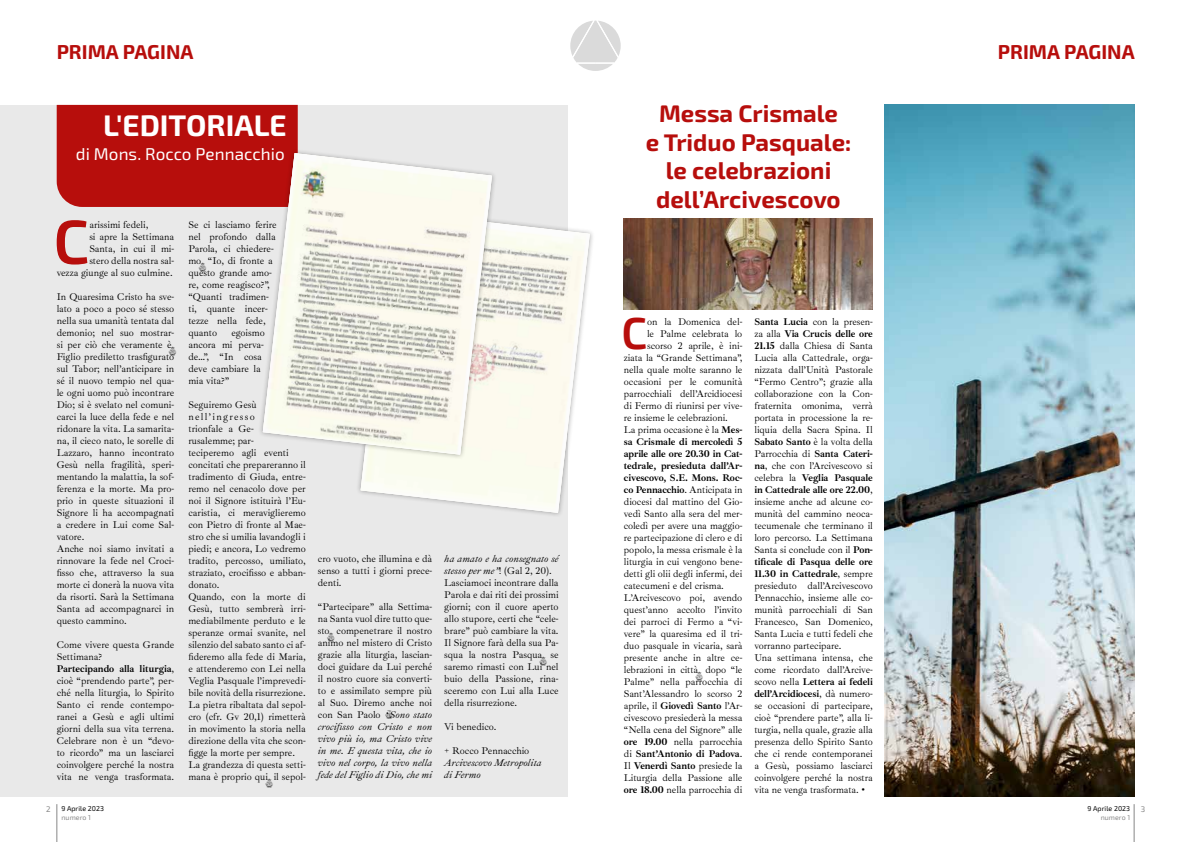
<style>
.page{position:relative;width:1191px;height:842px;background:#fff}
.page>*{position:absolute;margin:0;border:0;box-sizing:border-box;transform-origin:0 0}
.t1{font:600 62.2px "Exo 2.0";color:#b70e0c}
.t2{font:600 44.8px "Exo 2.0";color:#b70e0c}
.t3{font:700 29.7px "Exo 2.0";color:#fff}
.t4{font:700 24px/28.8px "Exo 2.0";color:#b70e0c;text-align:center}
.t5{font:700 20px "Exo 2.0";color:#b70e0c}
.t6{font:17px "Exo 2.0";letter-spacing:.005em;color:#fff}
.t7{font:10px/12px "Ibarra Real Nova";letter-spacing:-.005em;color:#000}
.t8{font:italic 10px/12px "Ibarra Real Nova";color:#000}
.t9{font:8px "Exo 2.0";color:#878787}
.t10{font:7px "Exo 2.0";letter-spacing:.01em;color:#000}
.t11{font:7px "Exo 2.0";letter-spacing:.01em;color:#878787}
.s1{font-style:italic}
</style>
<div class="page">
<svg style="left:570px;top:21px;width:50px;height:50px"></svg>
<hr style="left:57px;top:804px;width:1px;height:38px;background:#878787">
<hr style="left:1134px;top:804px;width:1px;height:38px;background:#878787">
<div style="left:0;top:105px;width:567px;height:692px;background:#e9e9e9"></div>
<div style="left:57px;top:105px;width:241px;height:102px;background:#b70e0c"></div>
<div style="left:356px;top:206px;width:238px;height:311px;background:#000;opacity:.3"></div>
<img style="left:360px;top:211px;width:230px;height:302px">
<div style="left:258px;top:148px;width:239px;height:311px;background:#000;opacity:.3"></div>
<img style="left:263px;top:153px;width:229px;height:302px">
<img style="left:884px;top:105px;width:250px;height:692px">
<img style="left:624px;top:218px;width:249px;height:91px">
<h3 class="t5" style="left:57px;top:40px;width:138px">PRIMA PAGINA</h3>
<h3 class="t5" style="left:998px;top:40px;width:138px">PRIMA PAGINA</h3>
<h3 class="t3" style="left:103px;top:108px;width:185px">L'EDITORIALE</h3>
<h3 class="t6" style="left:76px;top:144px;width:210px">di Mons. Rocco Pennacchio</h3>
<h1 class="t1" style="left:53px;top:205px;width:37px">C</h1>
<p class="t7" style="left:89px;top:219px;width:61px">arissimi fedeli,</p>
<p class="t7" style="left:89px;top:231px;width:86px">si apre la Settimana</p>
<p class="t7" style="left:89px;top:243px;width:86px">Santa, in cui il mi-</p>
<p class="t7" style="left:89px;top:255px;width:86px">stero della nostra sal-</p>
<p class="t7" style="left:57px;top:267px;width:118px">vezza giunge al suo culmine.</p>
<p class="t7" style="left:57px;top:291px;width:119px">In Quaresima Cristo ha sve&shy;lato a poco a poco sé stesso nella sua umanità tentata dal demonio; nel suo mostrar&shy;si per ciò che veramente è:<br>Figlio prediletto trasfigurato sul Tabor; nell’anticipare in sé il nuovo tempio nel qua&shy;le ogni uomo può incontrare<br>Dio; si è svelato nel comuni&shy;carci la luce della fede e nel ridonare la vita. La samarita&shy;na, il cieco nato, le sorelle di<br>Lazzaro, hanno incontrato<br>Gesù nella fragilità, speri&shy;mentando la malattia, la sof&shy;ferenza e la morte. Ma pro&shy;prio in queste situazioni il<br>Signore li ha accompagnati a credere in Lui come Sal&shy;vatore.<br>Anche noi siamo invitati a rinnovare la fede nel Croci&shy;fisso che, attraverso la sua morte ci donerà la nuova vita da risorti. Sarà la Settimana<br>Santa ad accompagnarci in questo cammino.</p>
<p class="t7" style="left:57px;top:639px;width:119px">Come vivere questa Grande<br>Settimana?<br>Partecipando alla liturgia, cioè “prendendo parte”, per&shy;ché nella liturgia, lo Spirito<br>Santo ci rende contempo&shy;ranei a Gesù e agli ultimi giorni della sua vita terrena.<br>Celebrare non è un “devo&shy;to ricordo” ma un lasciarci coinvolgere perché la nostra vita ne venga trasformata.</p>
<p class="t7" style="left:188px;top:219px;width:90px">Se ci lasciamo ferire nel profondo dalla<br>Parola, ci chiedere&shy;mo: “Io, di fronte a questo grande amo&shy;re, come reagisco?”, “Quanti tradimen&shy;ti, quante incer&shy;tezze nella fede, quanto</p>
<p class="t7" style="left:188px;top:327px;width:78px;text-indent:43px">egoismo ancora mi perva&shy;de…”, “In cosa deve cambiare la mia vita?”</p>
<p class="t7" style="left:188px;top:399px;width:119px">Seguiremo Gesù nell’ingresso<br>trionfale a Ge-<br>rusalemme; par-<br>teciperemo agli eventi concitati che prepareranno il tradimento di Giuda, entre&shy;remo nel cenacolo dove per noi il Signore istituirà l’Eu&shy;caristia, ci meraviglieremo con Pietro di fronte al Mae&shy;stro che si umilia lavandogli i piedi; e ancora, Lo vedremo tradito, percosso, umiliato, straziato, crocifisso e abban&shy;donato.<br>Quando, con la morte di<br>Gesù, tutto sembrerà irri&shy;mediabilmente perduto e le speranze ormai svanite, nel silenzio del sabato santo ci af&shy;fideremo alla fede di Maria, e attenderemo con Lei nella<br>Veglia Pasquale l’imprevedi&shy;bile novità della risurrezione.<br>La pietra ribaltata dal sepol&shy;cro (cfr. Gv 20,1) rimetterà in movimento la storia nella direzione della vita che scon&shy;figge la morte per sempre.<br>La grandezza di questa setti&shy;mana è proprio qui: il sepol-</p>
<p class="t7" style="left:318px;top:553px;width:116px;text-align:justify">cro vuoto, che illumina e dà senso a tutti i giorni prece&shy;denti.</p>
<p class="t7" style="left:318px;top:601px;width:116px;text-align:justify">“Partecipare” alla Settima&shy;na Santa vuol dire tutto que&shy;sto: compenetrare il nostro animo nel mistero di Cristo grazie alla liturgia, lascian&shy;doci guidare da Lui perché il nostro cuore sia converti&shy;to e assimilato sempre più al Suo. Diremo anche noi con San Paolo <span class="s1">“Sono stato crocifisso con Cristo e non vivo più io, ma Cristo vive in me. E questa vita, che io vivo nel corpo, la vivo nella fede del Figlio di Dio, che mi</span></p>
<p class="t7" style="left:444px;top:553px;width:116px"><span class="s1">ha amato e ha consegnato sé stesso per me”</span>! (Gal 2, 20).<br>Lasciamoci incontrare dalla<br>Parola e dai riti dei prossimi giorni; con il cuore aperto allo stupore, certi che “cele&shy;brare” può cambiare la vita.<br>Il Signore farà della sua Pa&shy;squa la nostra Pasqua: se saremo rimasti con Lui nel buio della Passione, rina&shy;sceremo con Lui alla Luce della risurrezione.</p>
<p class="t7" style="left:444px;top:721px;width:54px">Vi benedico.</p>
<p class="t7" style="left:444px;top:745px;width:87px">+ Rocco Pennacchio</p>
<p class="t8" style="left:444px;top:757px;width:99px">Arcivescovo Metropolita di Fermo</p>
<h3 class="t4" style="left:645px;top:99px;width:207px">Messa Crismale<br>e Triduo Pasquale: le celebrazioni dell’Arcivescovo</h3>
<h2 class="t2" style="left:621px;top:307px;width:27px">C</h2>
<p class="t7" style="left:647px;top:316px;width:97px">on la Domenica del-</p>
<p class="t7" style="left:647px;top:328px;width:97px">le Palme celebrata lo</p>
<p class="t7" style="left:647px;top:340px;width:97px">scorso 2 aprile, è ini-</p>
<p class="t7" style="left:624px;top:352px;width:120px">ziata la “Grande Settimana”,</p>
<p class="t7" style="left:624px;top:364px;width:120px">nella quale molte saranno le</p>
<p class="t7" style="left:624px;top:376px;width:120px">occasioni per le comunità</p>
<p class="t7" style="left:624px;top:388px;width:120px">parrocchiali dell’Arcidiocesi</p>
<p class="t7" style="left:624px;top:400px;width:120px">di Fermo di riunirsi per vive-</p>
<p class="t7" style="left:624px;top:412px;width:106px">re insieme le celebrazioni.</p>
<p class="t7" style="left:624px;top:424px;width:120px">La prima occasione è la Mes-</p>
<p class="t7" style="left:624px;top:436px;width:120px">sa Crismale di mercoledì 5</p>
<p class="t7" style="left:624px;top:448px;width:120px">aprile alle ore 20.30 in Cat-</p>
<p class="t7" style="left:624px;top:460px;width:120px">tedrale, presieduta dall’Ar-</p>
<p class="t7" style="left:624px;top:472px;width:120px">civescovo, S.E. Mons. Roc-</p>
<p class="t7" style="left:624px;top:484px;width:120px">co Pennacchio. Anticipata in</p>
<p class="t7" style="left:624px;top:496px;width:120px">diocesi dal mattino del Gio-</p>
<p class="t7" style="left:624px;top:508px;width:120px">vedì Santo alla sera del mer-</p>
<p class="t7" style="left:624px;top:520px;width:120px">coledì per avere una maggio-</p>
<p class="t7" style="left:624px;top:532px;width:120px">re partecipazione di clero e di</p>
<p class="t7" style="left:624px;top:544px;width:120px">popolo, la messa crismale è la</p>
<p class="t7" style="left:624px;top:556px;width:120px">liturgia in cui vengono bene-</p>
<p class="t7" style="left:624px;top:568px;width:120px">detti gli olii degli infermi, dei</p>
<p class="t7" style="left:624px;top:580px;width:102px">catecumeni e del crisma.</p>
<p class="t7" style="left:624px;top:592px;width:120px">L’Arcivescovo poi, avendo</p>
<p class="t7" style="left:624px;top:604px;width:120px">quest’anno accolto l’invito</p>
<p class="t7" style="left:624px;top:616px;width:120px">dei parroci di Fermo a “vi-</p>
<p class="t7" style="left:624px;top:628px;width:120px">vere” la quaresima ed il tri-</p>
<p class="t7" style="left:624px;top:640px;width:120px">duo pasquale in vicaria, sarà</p>
<p class="t7" style="left:624px;top:652px;width:120px">presente anche in altre ce-</p>
<p class="t7" style="left:624px;top:664px;width:120px">lebrazioni in città: dopo “le</p>
<p class="t7" style="left:624px;top:676px;width:120px">Palme” nella parrocchia di</p>
<p class="t7" style="left:624px;top:688px;width:120px">Sant’Alessandro lo scorso 2</p>
<p class="t7" style="left:624px;top:700px;width:120px">aprile, il Giovedì Santo l’Ar-</p>
<p class="t7" style="left:624px;top:712px;width:120px">civescovo presiederà la messa</p>
<p class="t7" style="left:624px;top:724px;width:120px">“Nella cena del Signore” alle</p>
<p class="t7" style="left:624px;top:736px;width:120px">ore 19.00 nella parrocchia</p>
<p class="t7" style="left:624px;top:748px;width:120px">di Sant’Antonio di Padova.</p>
<p class="t7" style="left:624px;top:760px;width:120px">Il Venerdì Santo presiede la</p>
<p class="t7" style="left:624px;top:772px;width:120px">Liturgia della Passione alle</p>
<p class="t7" style="left:624px;top:784px;width:120px">ore 18.00 nella parrocchia di</p>
<p class="t7" style="left:754px;top:316px;width:120px">Santa Lucia con la presen&shy;za alla Via Crucis delle ore<br>21.15 dalla Chiesa di Santa<br>Lucia alla Cattedrale, orga&shy;nizzata dall’Unità Pastorale “Fermo Centro”; grazie alla collaborazione con la Con&shy;fraternita omonima, verrà portata in processione la re&shy;liquia della Sacra Spina. Il<br>Sabato Santo è la volta della<br>Parrocchia di Santa Cateri&shy;na, che con l’Arcivescovo si celebra la Veglia Pasquale in Cattedrale alle ore 22.00, insieme anche ad alcune co&shy;munità del cammino neoca&shy;tecumenale che terminano il loro percorso. La Settimana<br>Santa si conclude con il Pon&shy;tificale di Pasqua delle ore<br>11.30 in Cattedrale, sempre presieduto dall’Arcivescovo<br>Pennacchio, insieme alle co&shy;munità parrocchiali di San<br>Francesco, San Domenico,<br>Santa Lucia e tutti fedeli che vorranno partecipare.<br>Una settimana intensa, che come ricordato dall’Arcive&shy;scovo nella Lettera ai fedeli dell’Arcidiocesi, dà numero&shy;se occasioni di partecipare, cioè “prendere parte”, alla li&shy;turgia, nella quale, grazie alla presenza dello Spirito Santo che ci rende contemporanei a Gesù, possiamo lasciarci coinvolgere perché la nostra vita ne venga trasformata. •</p>
<p class="t9" style="left:46px;top:804px;width:6px">2</p>
<p class="t9" style="left:1140px;top:804px;width:6px">3</p>
<p class="t10" style="left:61px;top:805px;width:44px">9 Aprile 2023</p>
<p class="t11" style="left:61px;top:813px;width:31px">numero 1</p>
<p class="t10" style="left:1087px;top:805px;width:44px">9 Aprile 2023</p>
<p class="t11" style="left:1100px;top:813px;width:31px">numero 1</p>
</div>
